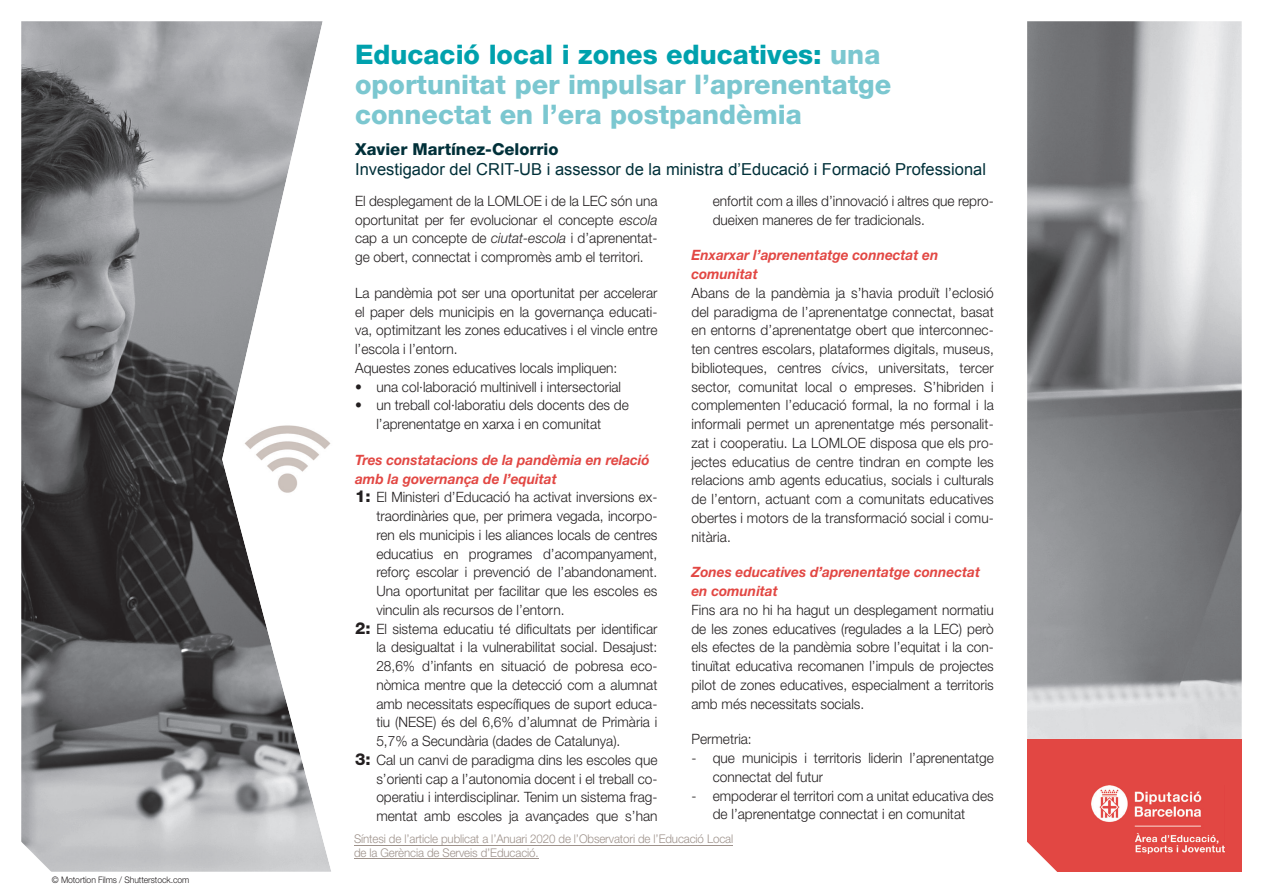
<style>
.page{position:relative;width:1263px;height:893px;background:#fff}
.page>*{position:absolute;margin:0;border:0;box-sizing:border-box;transform-origin:0 0}
.t1{font:800 27px/30px "Helvetica Neue LT Pro";color:#7bc7d0}
.t2{font:16.5px "Arial";color:#003039}
.t3{font:800 16.5px "Helvetica Neue LT Pro";color:#003039}
.t4{font:300 14.25px/18.8px "Helvetica Neue LT Pro";color:#231f20;text-align:justify;scale:.96 1}
.t5{font:italic 700 14.25px/18.8px "Helvetica Neue LT Pro";color:#e24743;scale:.96 1}
.t6{font:300 12px/13.5px "Helvetica Neue LT Pro";letter-spacing:-.01em;color:#9e928b;scale:.96 1}
.t7{font:300 9px "Helvetica Neue LT Pro";letter-spacing:-.01em;color:#231f20;scale:.96 1}
.s1{color:#00a1ad}
.s2{font-style:italic}
.s3{font-weight:800;font-size:16.5px}
</style>
<div class="page">
<img style="left:1027px;top:21px;width:215px;height:718px">
<img style="left:21px;top:21px;width:201px;height:851px">
<svg style="left:222px;top:21px;width:317px;height:851px"></svg>
<div style="left:1027px;top:739px;width:215px;height:133px;background:#e24743"></div>
<img style="left:1091px;top:786px;width:133px;height:68px">
<img style="left:240px;top:411px;width:95px;height:95px">
<svg style="left:1027px;top:842px;width:30px;height:30px"></svg>
<svg style="left:21px;top:840px;width:31px;height:32px"></svg>
<hr style="left:354px;top:858px;width:184px;height:1px;background:#9e928b">
<hr style="left:354px;top:845px;width:379px;height:1px;background:#9e928b">
<p class="t7" style="left:52px;top:874px;width:145px">© Motortion Films / Shutterstock.com</p>
<h1 class="t1" style="left:355px;top:39px;width:538px"><span class="s1">Educació local i zones educatives:</span> una oportunitat per impulsar l’aprenentatge connectat en l’era postpandèmia</h1>
<p class="t3" style="left:355px;top:139px;width:205px">Xavier Martínez-Celorrio</p>
<p class="t2" style="left:355px;top:158px;width:632px">Investigador del CRIT-UB i assessor de la ministra d’Educació i Formació Professional</p>
<p class="t4" style="left:355px;top:191px;width:316px">El desplegament de la LOMLOE i de la LEC són una oportunitat per fer evolucionar el concepte <span class="s2">escola </span>cap a un concepte de <span class="s2">ciutat-escola</span> i d’aprenentat&shy;ge obert, connectat i compromès amb el territori.</p>
<p class="t4" style="left:355px;top:283px;width:316px;text-align:left">La pandèmia pot ser una oportunitat per accelerar el paper dels municipis en la governança educati&shy;va, optimitzant les zones educatives i el vincle entre l’escola i l’entorn.<br>Aquestes zones educatives locals impliquen:</p>
<p class="t4" style="left:355px;top:377px;width:279px">• una col·laboració multinivell i intersectorial</p>
<p class="t4" style="left:355px;top:396px;width:287px;text-align:center">• un treball col·laboratiu dels docents des de l’aprenentatge en xarxa i en comunitat</p>
<p class="t5" style="left:355px;top:450px;width:308px">Tres constatacions de la pandèmia en relació</p>
<p class="t5" style="left:355px;top:469px;width:212px">amb la governança de l’equitat</p>
<p class="t4" style="left:355px;top:488px;width:316px"><span class="s3">1:</span> El Ministeri d’Educació ha activat inversions ex-</p>
<p class="t4" style="left:376px;top:506px;width:294px">traordinàries que, per primera vegada, incorpo-</p>
<p class="t4" style="left:376px;top:525px;width:294px">ren els municipis i les aliances locals de centres</p>
<p class="t4" style="left:376px;top:544px;width:294px">educatius en programes d’acompanyament,</p>
<p class="t4" style="left:376px;top:563px;width:294px">reforç escolar i prevenció de l’abandonament.</p>
<p class="t4" style="left:376px;top:581px;width:294px">Una oportunitat per facilitar que les escoles es</p>
<p class="t4" style="left:376px;top:600px;width:198px">vinculin als recursos de l’entorn.</p>
<p class="t4" style="left:355px;top:619px;width:316px"><span class="s3">2:</span> El sistema educatiu té dificultats per identificar</p>
<p class="t4" style="left:376px;top:638px;width:294px">la desigualtat i la vulnerabilitat social. Desajust:</p>
<p class="t4" style="left:376px;top:656px;width:294px">28,6% d’infants en situació de pobresa eco-</p>
<p class="t4" style="left:376px;top:675px;width:294px">nòmica mentre que la detecció com a alumnat</p>
<p class="t4" style="left:376px;top:694px;width:294px">amb necessitats específiques de suport educa-</p>
<p class="t4" style="left:376px;top:713px;width:294px">tiu (NESE) és del 6,6% d’alumnat de Primària i</p>
<p class="t4" style="left:376px;top:731px;width:256px">5,7% a Secundària (dades de Catalunya).</p>
<p class="t4" style="left:355px;top:750px;width:316px"><span class="s3">3:</span> Cal un canvi de paradigma dins les escoles que</p>
<p class="t4" style="left:376px;top:769px;width:294px">s’orienti cap a l’autonomia docent i el treball co-</p>
<p class="t4" style="left:376px;top:788px;width:294px">operatiu i interdisciplinar. Tenim un sistema frag-</p>
<p class="t4" style="left:376px;top:806px;width:294px">mentat amb escoles ja avançades que s’han</p>
<p class="t4" style="left:713px;top:191px;width:294px">enfortit com a illes d’innovació i altres que repro&shy;dueixen maneres de fer tradicionals.</p>
<p class="t5" style="left:691px;top:245px;width:259px">Enxarxar l’aprenentatge connectat en comunitat</p>
<p class="t4" style="left:691px;top:283px;width:316px">Abans de la pandèmia ja s’havia produït l’eclosió del paradigma de l’aprenentatge connectat, basat en entorns d’aprenentatge obert que interconnec&shy;ten centres escolars, plataformes digitals, museus, biblioteques, centres cívics, universitats, tercer sector, comunitat local o empreses. S’hibriden i complementen l’educació formal, la no formal i la informali permet un aprenentatge més personalit&shy;zat i cooperatiu. La LOMLOE disposa que els pro&shy;jectes educatius de centre tindran en compte les relacions amb agents educatius, socials i culturals de l’entorn, actuant com a comunitats educatives obertes i motors de la transformació social i comu&shy;nitària.</p>
<p class="t5" style="left:691px;top:562px;width:302px">Zones educatives d’aprenentatge connectat en comunitat</p>
<p class="t4" style="left:691px;top:600px;width:316px">Fins ara no hi ha hagut un desplegament normatiu de les zones educatives (regulades a la LEC) però els efectes de la pandèmia sobre l’equitat i la con&shy;tinuïtat educativa recomanen l’impuls de projectes pilot de zones educatives, especialment a territoris amb més necessitats socials.</p>
<p class="t4" style="left:691px;top:730px;width:64px">Permetria:</p>
<p class="t4" style="left:713px;top:748px;width:294px;text-indent:-21px">- que municipis i territoris liderin l’aprenentatge connectat del futur</p>
<p class="t4" style="left:691px;top:786px;width:316px;text-align:center">- empoderar el territori com a unitat educativa des de l’aprenentatge connectat i en comunitat</p>
<p class="t6" style="left:354px;top:832px;width:396px">Síntesi de l’article publicat a l’Anuari 2020 de l’Observatori de l’Educació Local de la Gerència de Serveis d’Educació.</p>
</div>
